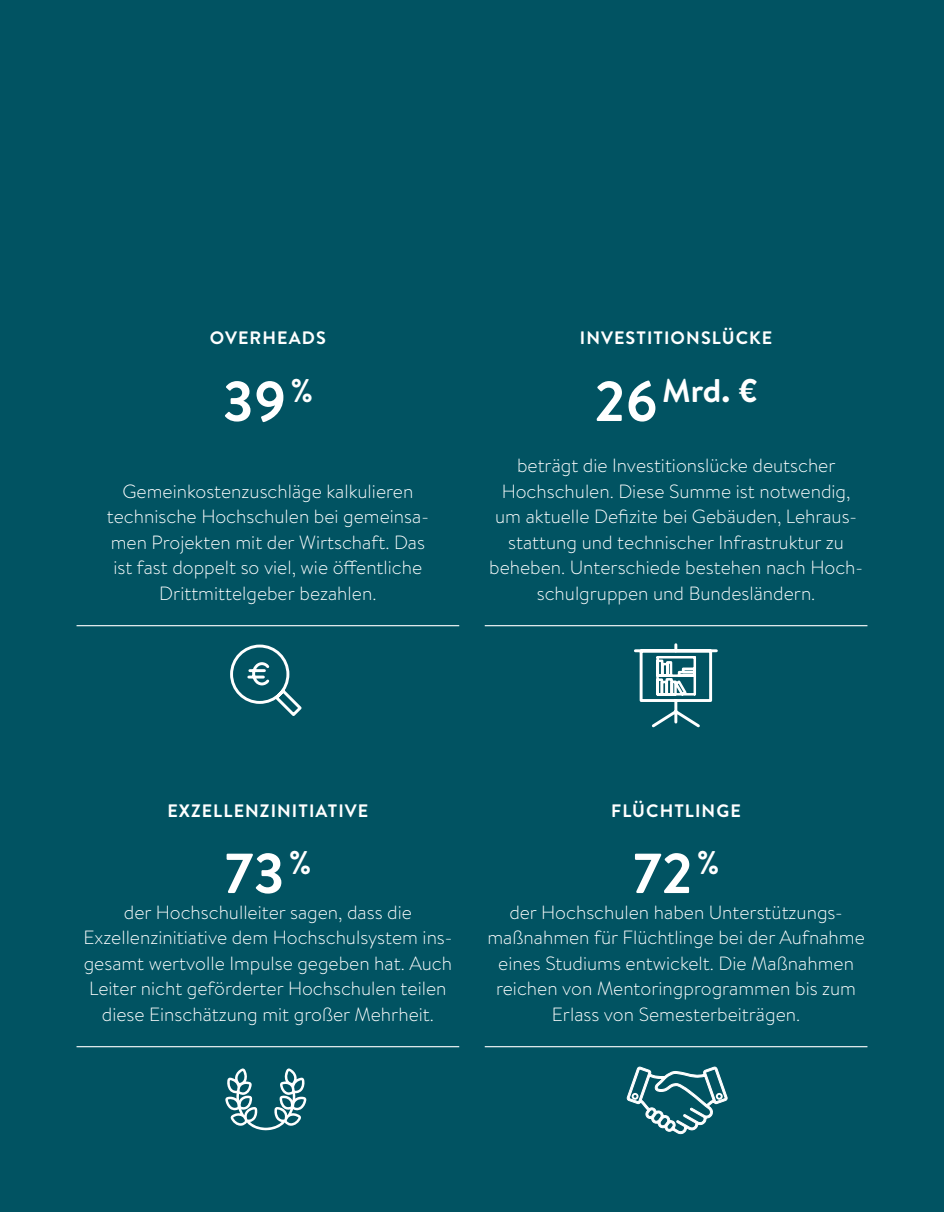
<style>
.page{position:relative;width:944px;height:1212px;background:#015362}
.page>*{position:absolute;margin:0;border:0;box-sizing:border-box;transform-origin:0 0}
.t1{font:700 56.25px "Brandon Text";color:#fff}
.t2{font:700 32.85px "Brandon Text";color:#fff}
.t3{font:300 19.12px/25.4px "Brandon Text";color:#fff;text-align:center}
.t4{font:700 18px "Brandon Text";letter-spacing:.06em;color:#fff}
.s1{font-size:56.25px}
</style>
<div class="page">
<hr style="left:77px;top:625px;width:382px;height:1px;background:#fff">
<hr style="left:77px;top:1046px;width:382px;height:1px;background:#fff">
<hr style="left:485px;top:625px;width:382px;height:1px;background:#fff">
<hr style="left:485px;top:1046px;width:382px;height:1px;background:#fff">
<svg style="left:230px;top:644px;width:72px;height:72px"></svg>
<svg style="left:627px;top:1067px;width:100px;height:67px"></svg>
<svg style="left:225px;top:1068px;width:81px;height:62px"></svg>
<svg style="left:634px;top:643px;width:84px;height:85px"></svg>
<p class="t4" style="left:210px;top:326px;width:104px">OVERHEADS</p>
<h1 class="t1" style="left:222px;top:362px;width:92px">39<sup>%</sup></h1>
<p class="t3" style="left:107px;top:477px;width:323px">Gemeinkostenzuschläge kalkulieren technische Hochschulen bei gemeinsa&shy;men Projekten mit der Wirtschaft. Das ist fast doppelt so viel, wie öffentliche Drittmittelgeber bezahlen.</p>
<p class="t4" style="left:580px;top:326px;width:191px">INVESTITIONSLÜCKE</p>
<h2 class="t2" style="left:594px;top:368px;width:165px"><span class="s1">26</span> MRD. €</h2>
<p class="t3" style="left:489px;top:452px;width:375px">beträgt die Investitionslücke deutscher Hochschulen. Diese Summe ist notwendig, um aktuelle Defizite bei Gebäuden, Lehraus&shy;stattung und technischer Infrastruktur zu beheben. Unterschiede bestehen nach Hoch&shy;schulgruppen und Bundesländern.</p>
<p class="t4" style="left:167px;top:798px;width:200px">EXZELLENZI NITIATIVE</p>
<h1 class="t1" style="left:224px;top:834px;width:89px">73<sup>%</sup></h1>
<p class="t3" style="left:84px;top:898px;width:370px">der Hochschulleiter sagen, dass die Exzellenzinitiative dem Hochschulsystem ins&shy;gesamt wertvolle Impulse gegeben hat. Auch Leiter nicht geförderter Hochschulen teilen diese Einschätzung mit großer Mehrheit.</p>
<p class="t4" style="left:611px;top:798px;width:129px">FLÜCHTLI NGE</p>
<h1 class="t1" style="left:633px;top:834px;width:89px">72<sup>%</sup></h1>
<p class="t3" style="left:487px;top:898px;width:379px">der Hochschulen haben Unterstützungs&shy;maßnahmen für Flüchtlinge bei der Aufnahme eines Studiums entwickelt. Die Maßnahmen reichen von Mentoringprogrammen bis zum Erlass von Semesterbeiträgen.</p>
</div>
